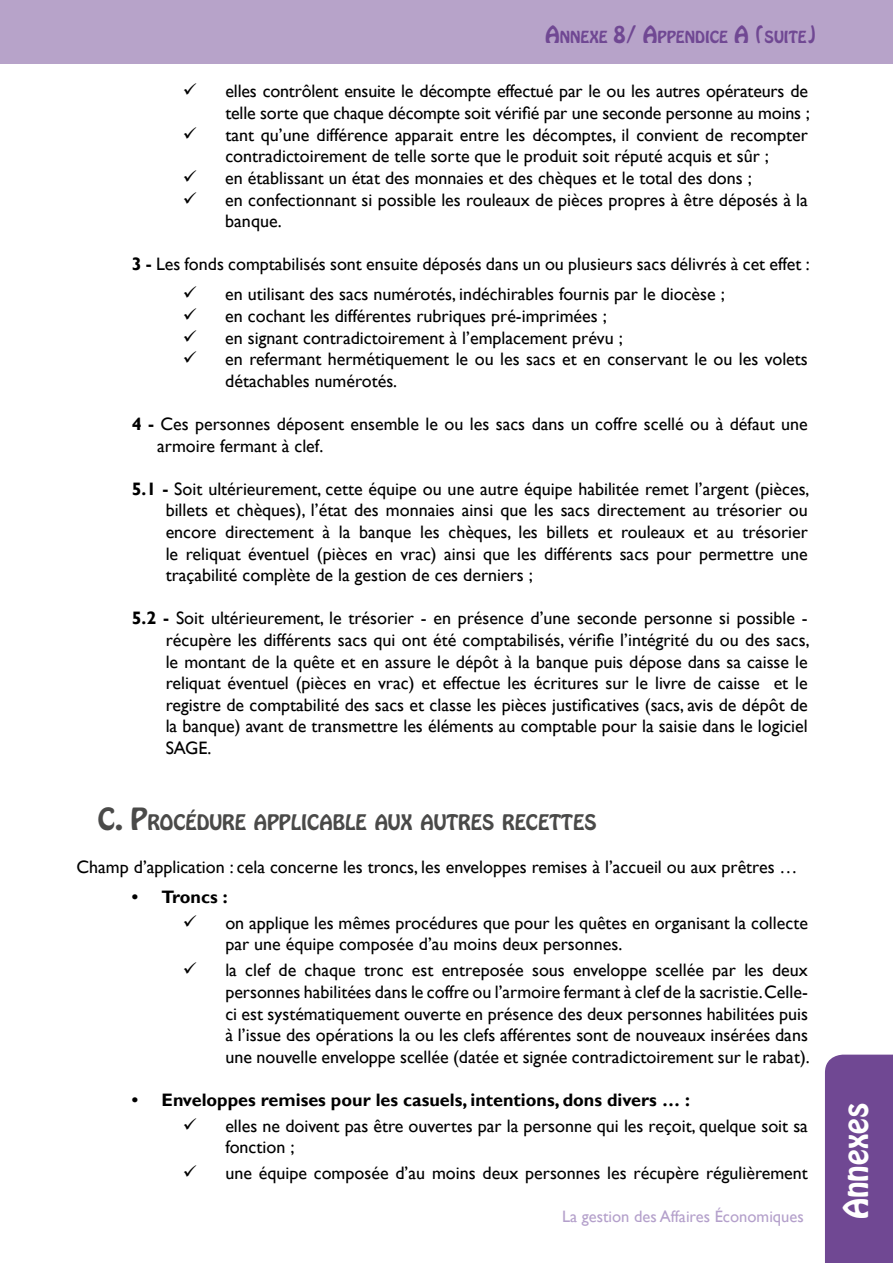
<style>
.page{position:relative;width:893px;height:1263px;background:#fff}
.page>*{position:absolute;margin:0;border:0;box-sizing:border-box;transform-origin:0 0}
.t1{font:30px "Hobo Std";color:#fff}
.t2{font:18.9px "Hobo Std";color:#4a4a49}
.t3{font:18px/21.6px "Gill Sans";color:#000}
.t4{font:700 18px "Gill Sans";color:#000}
.t5{font:16.5px "Gill Sans";color:#b4a0cb}
.t6{font:14.7px "Hobo Std";color:#704893}
.s1{font-size:21px}
.s2{font-weight:700}
.s3{font-size:27px}
</style>
<div class="page">
<div style="left:0;top:0;width:893px;height:64px;background:#b7a3c9"></div>
<div style="left:825px;top:1054px;width:68px;height:209px;background:#704893"></div>
<p class="t6" style="left:545px;top:27px;width:273px"><span class="s1">A</span>NNEXE <span class="s1">8/ A</span>PPENDICE <span class="s1">A (</span>SUITE<span class="s1">)</span></p>
<p class="t3" style="left:225px;top:81px;width:586px">elles contrôlent ensuite le décompte effectué par le ou les autres opérateurs de telle sorte que chaque décompte soit vérifié par une seconde personne au moins ; tant qu’une différence apparait entre les décomptes, il convient de recompter contradictoirement de telle sorte que le produit soit réputé acquis et sûr ;<br>en établissant un état des monnaies et des chèques et le total des dons ;<br>en confectionnant si possible les rouleaux de pièces propres à être déposés à la banque.</p>
<p class="t3" style="left:132px;top:249px;width:679px;line-height:30.2px;text-align:center"><span class="s2">3 -</span> Les fonds comptabilisés sont ensuite déposés dans un ou plusieurs sacs délivrés à cet effet : en utilisant des sacs numérotés, indéchirables fournis par le diocèse ;</p>
<p class="t3" style="left:225px;top:305px;width:584px">en cochant les différentes rubriques pré-imprimées ;<br>en signant contradictoirement à l’emplacement prévu ;<br>en refermant hermétiquement le ou les sacs et en conservant le ou les volets détachables numérotés.</p>
<p class="t3" style="left:157px;top:413px;width:652px;text-indent:-26px"><span class="s2">4 -</span> Ces personnes déposent ensemble le ou les sacs dans un coffre scellé ou à défaut une armoire fermant à clef.</p>
<p class="t3" style="left:166px;top:478px;width:645px;text-align:justify;text-indent:-34px"><span class="s2">5.1 -</span> Soit ultérieurement, cette équipe ou une autre équipe habilitée remet l’argent (pièces, billets et chèques), l’état des monnaies ainsi que les sacs directement au trésorier ou encore directement à la banque les chèques, les billets et rouleaux et au trésorier le reliquat éventuel (pièces en vrac) ainsi que les différents sacs pour permettre une traçabilité complète de la gestion de ces derniers ;</p>
<p class="t3" style="left:166px;top:608px;width:645px;text-align:justify;text-indent:-34px"><span class="s2">5.2 -</span> Soit ultérieurement, le trésorier - en présence d’une seconde personne si possible - récupère les différents sacs qui ont été comptabilisés, vérifie l’intégrité du ou des sacs, le montant de la quête et en assure le dépôt à la banque puis dépose dans sa caisse le reliquat éventuel (pièces en vrac) et effectue les écritures sur le livre de caisse et le registre de comptabilité des sacs et classe les pièces justificatives (sacs, avis de dépôt de la banque) avant de transmettre les éléments au comptable pour la saisie dans le logiciel SAGE.</p>
<p class="t2" style="left:98px;top:809px;width:500px"><span class="s3">C. P</span>ROCÉDURE APPLICABLE AUX AUTRES RECETTES</p>
<p class="t3" style="left:77px;top:856px;width:723px">Champ d’application : cela concerne les troncs, les enveloppes remises à l’accueil ou aux prêtres …</p>
<p class="t4" style="left:132px;top:886px;width:97px">• Troncs :</p>
<p class="t3" style="left:225px;top:912px;width:584px">on applique les mêmes procédures que pour les quêtes en organisant la collecte par une équipe composée d’au moins deux personnes.</p>
<p class="t3" style="left:225px;top:960px;width:586px;text-align:justify">la clef de chaque tronc est entreposée sous enveloppe scellée par les deux personnes habilitées dans le coffre ou l’armoire fermant à clef de la sacristie. Celle&shy;ci est systématiquement ouverte en présence des deux personnes habilitées puis à l’issue des opérations la ou les clefs afférentes sont de nouveaux insérées dans une nouvelle enveloppe scellée (datée et signée contradictoirement sur le rabat).</p>
<p class="t4" style="left:132px;top:1089px;width:560px">• Enveloppes remises pour les casuels, intentions, dons divers … :</p>
<p class="t3" style="left:225px;top:1115px;width:584px">elles ne doivent pas être ouvertes par la personne qui les reçoit, quelque soit sa fonction ;</p>
<p class="t3" style="left:225px;top:1163px;width:584px">une équipe composée d’au moins deux personnes les récupère régulièrement</p>
<p class="t5" style="left:562px;top:1207px;width:243px">La gestion des Affaires Économiques</p>
<h1 class="t1" style="left:835px;top:1219px;width:118px;rotate:-90deg">Annexes</h1>
</div>
